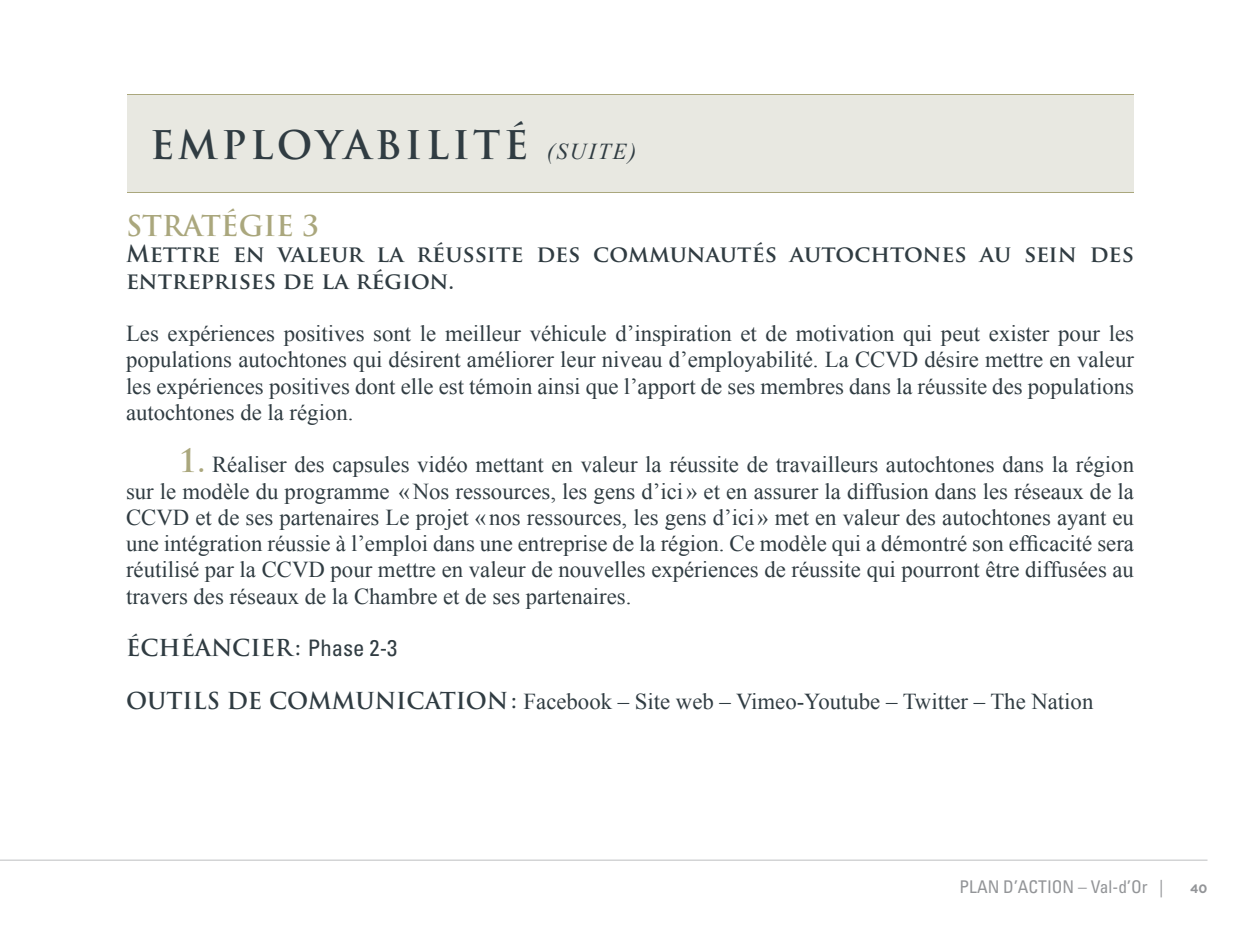
<style>
.page{position:relative;width:1260px;height:945px;background:#fff}
.page>*{position:absolute;margin:0;border:0;box-sizing:border-box;transform-origin:0 0}
.t1{font:700 38.5px "Trajan Pro";letter-spacing:.09em;color:#303c42}
.t2{font:700 28px "Trajan Pro";color:#aaa77d}
.t3{font:22.75px/26.2px "Times New Roman";color:#303c42;text-align:justify}
.t4{font:700 22.75px/26.2px "Trajan Pro";color:#303c42}
.t5{font:italic 22.75px "Times New Roman";color:#303c42}
.t6{font:condensed 17.5px "Univers";color:#939598}
.t7{font:700 12.25px "Gotham";color:#939598}
.s1{font-family:"Trajan Pro";font-weight:700;font-style:normal;font-size:38.5px}
.s2{font-family:"Trajan Pro";font-weight:700;font-size:31.5px;color:#aaa77d}
.s3{font-family:"Univers";font-weight:400;font-stretch:condensed}
.s4{font-family:"Trajan Pro";font-weight:700}
</style>
<div class="page">
<hr style="left:0;top:860px;width:1208px;height:1px;background:#bcbec0">
<div style="left:127px;top:95px;width:1007px;height:97px;background:#e8e8e1"></div>
<hr style="left:127px;top:94px;width:1007px;height:1px;background:#aaa77d">
<hr style="left:127px;top:192px;width:1007px;height:1px;background:#aaa77d">
<h1 class="t1" style="left:150px;top:121px;width:222px">EMPLOYABILIT</h1>
<p class="t5" style="left:504px;top:136px;width:134px"><span class="s1">É</span> (SUITE)</p>
<p class="t2" style="left:126px;top:208px;width:195px">Stratégie 3</p>
<p class="t4" style="left:126px;top:241px;width:1009px">Mettre en valeur la réussite des communautés autochtones au sein des entreprises de la région.</p>
<p class="t3" style="left:126px;top:320px;width:1010px">Les expériences positives sont le meilleur véhicule d’inspiration et de motivation qui peut exister pour les populations autochtones qui désirent améliorer leur niveau d’employabilité. La CCVD désire mettre en valeur les expériences positives dont elle est témoin ainsi que l’apport de ses membres dans la réussite des populations autochtones de la région.</p>
<p class="t3" style="left:126px;top:451px;width:1010px;text-indent:52px"><span class="s2">1.</span> Réaliser des capsules vidéo mettant en valeur la réussite de travailleurs autochtones dans la région sur le modèle du programme «Nos ressources, les gens d’ici» et en assurer la diffusion dans les réseaux de la CCVD et de ses partenaires Le projet «nos ressources, les gens d’ici» met en valeur des autochtones ayant eu une intégration réussie à l’emploi dans une entreprise de la région. Ce modèle qui a démontré son efficacité sera réutilisé par la CCVD pour mettre en valeur de nouvelles expériences de réussite qui pourront être diffusées au travers des réseaux de la Chambre et de ses partenaires.</p>
<p class="t4" style="left:126px;top:635px;width:273px">Échéancier: <span class="s3">Phase 2-3</span></p>
<p class="t3" style="left:126px;top:687px;width:969px"><span class="s4">Outils de communication:</span> Facebook – Site web – Vimeo-Youtube – Twitter – The Nation</p>
<p class="t6" style="left:960px;top:875px;width:205px">PLAN D’ACTION – Val-d’Or |</p>
<p class="t7" style="left:1190px;top:881px;width:19px">40</p>
</div>
